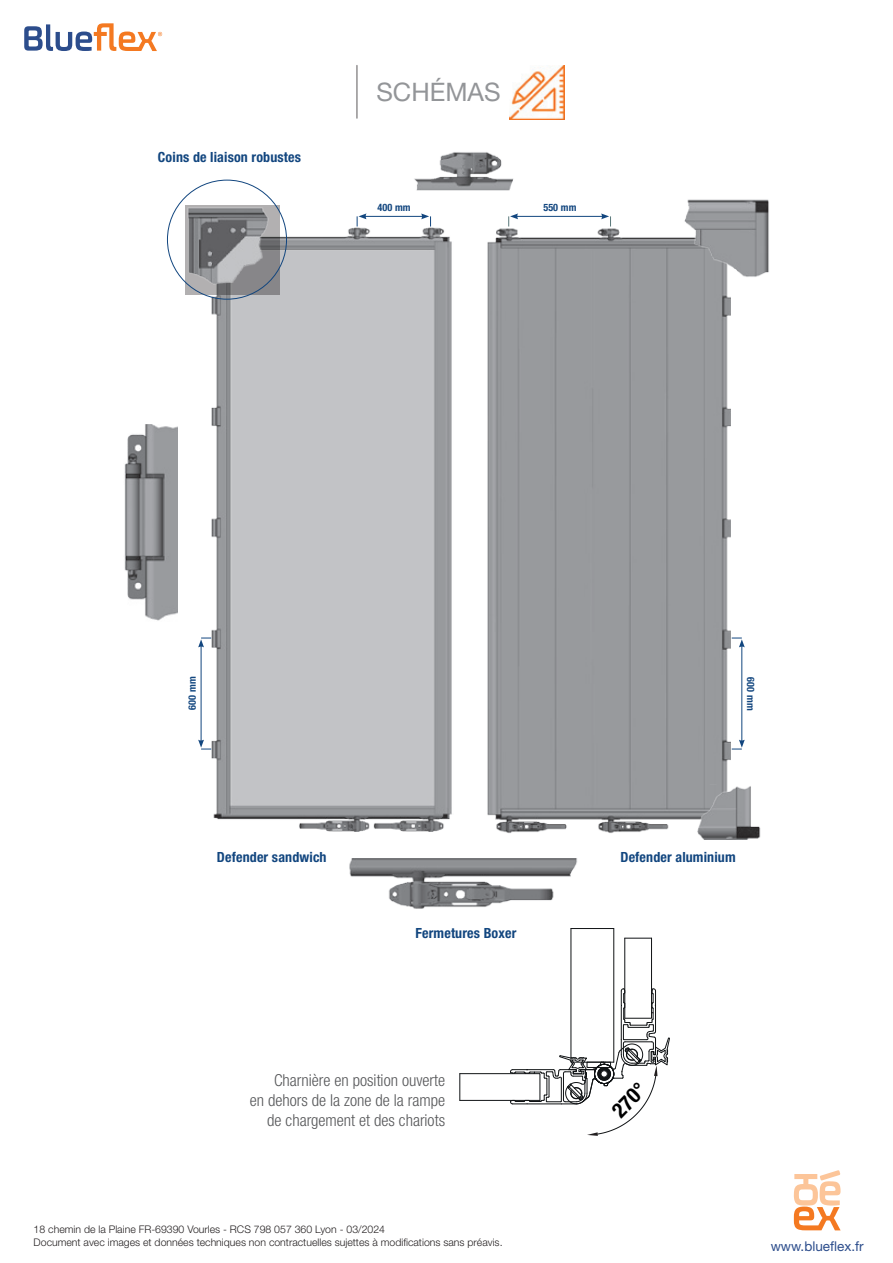
<style>
.page{position:relative;width:893px;height:1263px;background:#fff}
.page>*{position:absolute;margin:0;border:0;box-sizing:border-box;transform-origin:0 0}
.t1{font:25.5px "Helvetica Neue";color:#939598}
.t2{font:700 condensed 21px "Helvetica Neue";color:#000001}
.t3{font:300 condensed 16.5px/19.8px "Helvetica Neue";color:#57585a;text-align:right}
.t4{font:700 condensed 13.95px "Helvetica Neue";letter-spacing:.01em;color:#12467f}
.t5{font:13.5px "Helvetica Neue";color:#2c4d8c}
.t6{font:300 10.5px/12.6px "Helvetica Neue";color:#231f20}
.t7{font:700 condensed 10.2px "Helvetica Neue";letter-spacing:.01em;color:#12467f}
</style>
<div class="page">
<svg style="left:24px;top:23px;width:138px;height:28px"></svg>
<svg style="left:794px;top:1170px;width:47px;height:60px"></svg>
<img style="left:212px;top:227px;width:240px;height:604px">
<img style="left:487px;top:226px;width:243px;height:607px">
<img style="left:349px;top:859px;width:228px;height:50px">
<img style="left:414px;top:152px;width:100px;height:38px">
<img style="left:675px;top:199px;width:94px;height:81px">
<img style="left:683px;top:784px;width:78px;height:55px">
<img style="left:124px;top:424px;width:53px;height:197px">
<img style="left:167px;top:190px;width:120px;height:107px">
<hr style="left:201px;top:645px;width:1px;height:97px;background:#12467f">
<svg style="left:198px;top:638px;width:13px;height:9px"></svg>
<svg style="left:198px;top:740px;width:13px;height:10px"></svg>
<hr style="left:741px;top:645px;width:1px;height:97px;background:#12467f">
<svg style="left:732px;top:740px;width:13px;height:10px"></svg>
<svg style="left:732px;top:638px;width:13px;height:9px"></svg>
<hr style="left:516px;top:216px;width:87px;height:1px;background:#12467f">
<svg style="left:601px;top:213px;width:10px;height:13px"></svg>
<svg style="left:508px;top:213px;width:10px;height:13px"></svg>
<hr style="left:364px;top:216px;width:59px;height:1px;background:#12467f">
<svg style="left:421px;top:213px;width:10px;height:13px"></svg>
<svg style="left:357px;top:213px;width:10px;height:13px"></svg>
<img style="left:509px;top:65px;width:55px;height:55px">
<hr style="left:356px;top:66px;width:2px;height:52px;background:#231f20">
<svg style="left:459px;top:928px;width:211px;height:208px"></svg>
<h3 class="t4" style="left:158px;top:149px;width:145px">Coins de liaison robustes</h3>
<h1 class="t1" style="left:376px;top:77px;width:126px">SCHÉMAS</h1>
<p class="t7" style="left:378px;top:201px;width:35px">400 mm</p>
<p class="t7" style="left:543px;top:201px;width:35px">550 mm</p>
<p class="t7" style="left:186px;top:710px;width:35px;rotate:-90deg">600 mm</p>
<p class="t7" style="left:757px;top:677px;width:35px;rotate:90deg">600 mm</p>
<h3 class="t4" style="left:217px;top:849px;width:111px">Defender sandwich</h3>
<h3 class="t4" style="left:415px;top:924px;width:102px">Fermetures Boxer</h3>
<h3 class="t3" style="left:250px;top:1070px;width:197px">Charnière en position ouverte<br>en dehors de la zone de la rampe de chargement et des chariots</h3>
<p class="t6" style="left:34px;top:1223px;width:470px">18 chemin de la Plaine FR-69390 Vourles - RCS 798 057 360 Lyon - 03/2024<br>Document avec images et données techniques non contractuelles sujettes à modifications sans préavis.</p>
<h3 class="t4" style="left:620px;top:849px;width:117px">Defender aluminium</h3>
<h2 class="t2" style="left:607px;top:1105px;width:40px;rotate:-46deg">270°</h2>
<p class="t5" style="left:771px;top:1238px;width:94px">www.blueflex.fr</p>
</div>
